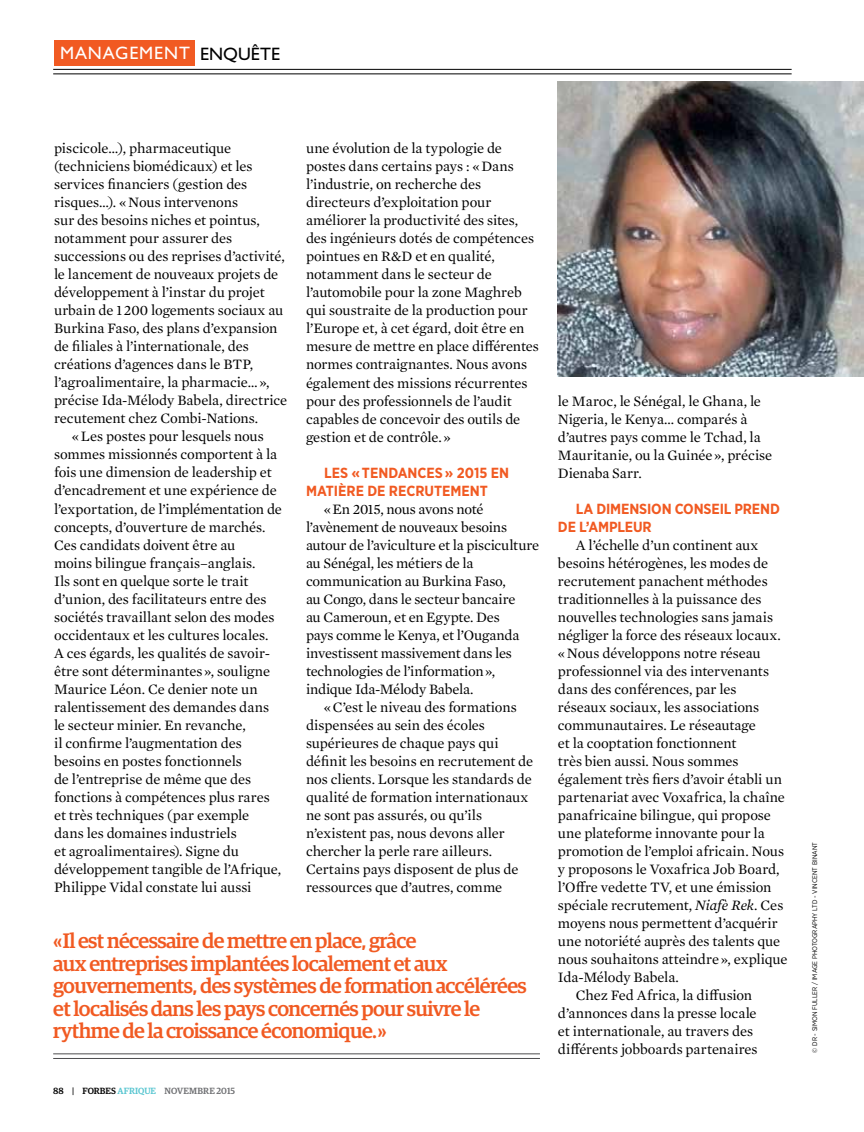
<style>
.page{position:relative;width:864px;height:1132px;background:#fff}
.page>*{position:absolute;margin:0;border:0;box-sizing:border-box;transform-origin:0 0}
.t1{font:500 21px/22.5px "Guardian Egyp";letter-spacing:-.03em;color:#f15a22}
.t2{font:18px "Gill Sans Std";letter-spacing:.05em;color:#fff}
.t3{font:14.7px/18px "Mercury Text G1";letter-spacing:-.01em;color:#000}
.t4{font:700 14.7px/18px "Gotham Narrow";letter-spacing:-.005em;color:#f15a22}
.t5{font:500 9px "Guardian Egyp";color:#6d6e71}
.t6{font:6.75px "Gotham Narrow";color:#000}
.s1{color:#000}
.s2{color:#56c5d0}
.s3{font-style:italic}
</style>
<div class="page">
<hr style="left:53px;top:69px;width:738px;height:1px;background:#000">
<hr style="left:53px;top:74px;width:738px;height:1px;background:#000">
<div style="left:54px;top:41px;width:140px;height:25px;background:#f15a22"></div>
<img style="left:557px;top:81px;width:306px;height:295px">
<hr style="left:53px;top:1052px;width:486px;height:1px;background:#4d4d4f">
<hr style="left:53px;top:1057px;width:486px;height:1px;background:#4d4d4f">
<p class="t2" style="left:60px;top:43px;width:221px">MANAGEMENT <span class="s1">ENQUÊTE</span></p>
<p class="t3" style="left:54px;top:138px;width:179px">piscicole…), pharmaceutique</p>
<p class="t3" style="left:54px;top:156px;width:200px">(techniciens biomédicaux) et les</p>
<p class="t3" style="left:54px;top:174px;width:195px">services financiers (gestion des</p>
<p class="t3" style="left:54px;top:192px;width:185px">risques…). « Nous intervenons</p>
<p class="t3" style="left:54px;top:210px;width:207px">sur des besoins niches et pointus,</p>
<p class="t3" style="left:54px;top:228px;width:180px">notamment pour assurer des</p>
<p class="t3" style="left:54px;top:246px;width:232px">successions ou des reprises d’activité,</p>
<p class="t3" style="left:54px;top:264px;width:226px">le lancement de nouveaux projets de</p>
<p class="t3" style="left:54px;top:282px;width:212px">développement à l’instar du projet</p>
<p class="t3" style="left:54px;top:300px;width:231px">urbain de 1 200 logements sociaux au</p>
<p class="t3" style="left:54px;top:318px;width:225px">Burkina Faso, des plans d’expansion</p>
<p class="t3" style="left:54px;top:336px;width:196px">de filiales à l’internationale, des</p>
<p class="t3" style="left:54px;top:354px;width:201px">créations d’agences dans le BTP,</p>
<p class="t3" style="left:54px;top:372px;width:217px">l’agroalimentaire, la pharmacie… »,</p>
<p class="t3" style="left:54px;top:390px;width:234px">précise Ida-Mélody Babela, directrice</p>
<p class="t3" style="left:54px;top:408px;width:206px">recutement chez Combi-Nations.</p>
<p class="t3" style="left:72px;top:426px;width:193px">« Les postes pour lesquels nous</p>
<p class="t3" style="left:54px;top:444px;width:224px">sommes missionnés comportent à la</p>
<p class="t3" style="left:54px;top:462px;width:219px">fois une dimension de leadership et</p>
<p class="t3" style="left:54px;top:480px;width:224px">d’encadrement et une expérience de</p>
<p class="t3" style="left:54px;top:498px;width:229px">l’exportation, de l’implémentation de</p>
<p class="t3" style="left:54px;top:516px;width:213px">concepts, d’ouverture de marchés.</p>
<p class="t3" style="left:54px;top:534px;width:183px">Ces candidats doivent être au</p>
<p class="t3" style="left:54px;top:552px;width:203px">moins bilingue français–anglais.</p>
<p class="t3" style="left:54px;top:570px;width:196px">Ils sont en quelque sorte le trait</p>
<p class="t3" style="left:54px;top:588px;width:214px">d’union, des facilitateurs entre des</p>
<p class="t3" style="left:54px;top:606px;width:222px">sociétés travaillant selon des modes</p>
<p class="t3" style="left:54px;top:624px;width:216px">occidentaux et les cultures locales.</p>
<p class="t3" style="left:54px;top:642px;width:217px">A ces égards, les qualités de savoir-</p>
<p class="t3" style="left:54px;top:660px;width:217px">être sont déterminantes », souligne</p>
<p class="t3" style="left:54px;top:678px;width:205px">Maurice Léon. Ce denier note un</p>
<p class="t3" style="left:54px;top:696px;width:216px">ralentissement des demandes dans</p>
<p class="t3" style="left:54px;top:714px;width:193px">le secteur minier. En revanche,</p>
<p class="t3" style="left:54px;top:732px;width:189px">il confirme l’augmentation des</p>
<p class="t3" style="left:54px;top:750px;width:189px">besoins en postes fonctionnels</p>
<p class="t3" style="left:54px;top:768px;width:198px">de l’entreprise de même que des</p>
<p class="t3" style="left:54px;top:786px;width:217px">fonctions à compétences plus rares</p>
<p class="t3" style="left:54px;top:804px;width:196px">et très techniques (par exemple</p>
<p class="t3" style="left:54px;top:822px;width:184px">dans les domaines industriels</p>
<p class="t3" style="left:54px;top:840px;width:186px">et agroalimentaires). Signe du</p>
<p class="t3" style="left:54px;top:858px;width:228px">développement tangible de l’Afrique,</p>
<p class="t3" style="left:54px;top:876px;width:199px">Philippe Vidal constate lui aussi</p>
<p class="t3" style="left:306px;top:138px;width:234px">une évolution de la typologie de postes dans certains pays : « Dans l’industrie, on recherche des directeurs d’exploitation pour améliorer la productivité des sites, des ingénieurs dotés de compétences pointues en R&amp;D et en qualité, notamment dans le secteur de l’automobile pour la zone Maghreb qui soustraite de la production pour l’Europe et, à cet égard, doit être en mesure de mettre en place différentes normes contraignantes. Nous avons également des missions récurrentes pour des professionnels de l’audit capables de concevoir des outils de gestion et de contrôle. »</p>
<p class="t4" style="left:306px;top:463px;width:204px;text-indent:18px">LES « TENDANCES » 2015 EN<br>MATIÈRE DE RECRUTEMENT</p>
<p class="t3" style="left:324px;top:499px;width:161px">« En 2015, nous avons noté</p>
<p class="t3" style="left:306px;top:517px;width:203px">l’avènement de nouveaux besoins</p>
<p class="t3" style="left:306px;top:535px;width:235px">autour de l’aviculture et la pisciculture</p>
<p class="t3" style="left:306px;top:553px;width:169px">au Sénégal, les métiers de la</p>
<p class="t3" style="left:306px;top:571px;width:201px">communication au Burkina Faso,</p>
<p class="t3" style="left:306px;top:589px;width:211px">au Congo, dans le secteur bancaire</p>
<p class="t3" style="left:306px;top:607px;width:195px">au Cameroun, et en Egypte. Des</p>
<p class="t3" style="left:306px;top:625px;width:215px">pays comme le Kenya, et l’Ouganda</p>
<p class="t3" style="left:306px;top:643px;width:207px">investissent massivement dans les</p>
<p class="t3" style="left:306px;top:661px;width:190px">technologies de l’information »,</p>
<p class="t3" style="left:306px;top:679px;width:169px">indique Ida-Mélody Babela.</p>
<p class="t3" style="left:324px;top:697px;width:194px">« C’est le niveau des formations</p>
<p class="t3" style="left:306px;top:715px;width:180px">dispensées au sein des écoles</p>
<p class="t3" style="left:306px;top:733px;width:194px">supérieures de chaque pays qui</p>
<p class="t3" style="left:306px;top:751px;width:228px">définit les besoins en recrutement de</p>
<p class="t3" style="left:306px;top:769px;width:227px">nos clients. Lorsque les standards de</p>
<p class="t3" style="left:306px;top:787px;width:224px">qualité de formation internationaux</p>
<p class="t3" style="left:306px;top:805px;width:177px">ne sont pas assurés, ou qu’ils</p>
<p class="t3" style="left:306px;top:823px;width:200px">n’existent pas, nous devons aller</p>
<p class="t3" style="left:306px;top:841px;width:187px">chercher la perle rare ailleurs.</p>
<p class="t3" style="left:306px;top:859px;width:214px">Certains pays disposent de plus de</p>
<p class="t3" style="left:306px;top:877px;width:198px">ressources que d’autres, comme</p>
<h1 class="t1" style="left:53px;top:927px;width:475px">« Il est nécessaire de mettre en place, grâce<br>aux entreprises implantées localement et aux gouvernements, des systèmes de formation accélérées et localisés dans les pays concernés pour suivre le rythme de la croissance économique. »</h1>
<p class="t5" style="left:53px;top:1084px;width:183px"><span class="s1">88 | FORBES</span> <span class="s2">AFRIQUE</span> NOVEMBRE 2015</p>
<p class="t3" style="left:557px;top:391px;width:216px">le Maroc, le Sénégal, le Ghana, le<br>Nigeria, le Kenya... comparés à d’autres pays comme le Tchad, la<br>Mauritanie, ou la Guinée », précise<br>Dienaba Sarr.</p>
<p class="t4" style="left:557px;top:499px;width:223px;text-indent:18px">LA DIMENSION CONSEIL PREND<br>DE L’AMPLEUR</p>
<p class="t3" style="left:575px;top:535px;width:184px">A l’échelle d’un continent aux</p>
<p class="t3" style="left:557px;top:553px;width:212px">besoins hétérogènes, les modes de</p>
<p class="t3" style="left:557px;top:571px;width:211px">recrutement panachent méthodes</p>
<p class="t3" style="left:557px;top:589px;width:205px">traditionnelles à la puissance des</p>
<p class="t3" style="left:557px;top:607px;width:216px">nouvelles technologies sans jamais</p>
<p class="t3" style="left:557px;top:625px;width:224px">négliger la force des réseaux locaux.</p>
<p class="t3" style="left:557px;top:643px;width:204px">« Nous développons notre réseau</p>
<p class="t3" style="left:557px;top:661px;width:212px">professionnel via des intervenants</p>
<p class="t3" style="left:557px;top:679px;width:180px">dans des conférences, par les</p>
<p class="t3" style="left:557px;top:697px;width:203px">réseaux sociaux, les associations</p>
<p class="t3" style="left:557px;top:715px;width:199px">communautaires. Le réseautage</p>
<p class="t3" style="left:557px;top:733px;width:180px">et la cooptation fonctionnent</p>
<p class="t3" style="left:557px;top:751px;width:182px">très bien aussi. Nous sommes</p>
<p class="t3" style="left:557px;top:769px;width:225px">également très fiers d’avoir établi un</p>
<p class="t3" style="left:557px;top:787px;width:228px">partenariat avec Voxafrica, la chaîne</p>
<p class="t3" style="left:557px;top:805px;width:214px">panafricaine bilingue, qui propose</p>
<p class="t3" style="left:557px;top:823px;width:208px">une plateforme innovante pour la</p>
<p class="t3" style="left:557px;top:841px;width:228px">promotion de l’emploi africain. Nous</p>
<p class="t3" style="left:557px;top:859px;width:223px">y proposons le Voxafrica Job Board,</p>
<p class="t3" style="left:557px;top:877px;width:215px">l’Offre vedette TV, et une émission</p>
<p class="t3" style="left:557px;top:895px;width:227px">spéciale recrutement, <span class="s3">Niafè Rek</span>. Ces</p>
<p class="t3" style="left:557px;top:913px;width:221px">moyens nous permettent d’acquérir</p>
<p class="t3" style="left:557px;top:931px;width:224px">une notoriété auprès des talents que</p>
<p class="t3" style="left:557px;top:949px;width:231px">nous souhaitons atteindre », explique</p>
<p class="t3" style="left:557px;top:967px;width:122px">Ida-Mélody Babela.</p>
<p class="t3" style="left:575px;top:985px;width:178px">Chez Fed Africa, la diffusion</p>
<p class="t3" style="left:557px;top:1003px;width:200px">d’annonces dans la presse locale</p>
<p class="t3" style="left:557px;top:1021px;width:196px">et internationale, au travers des</p>
<p class="t3" style="left:557px;top:1039px;width:201px">différents jobboards partenaires</p>
<p class="t6" style="left:810px;top:1052px;width:212px;rotate:-90deg">© DR - SIMON FULLER / IMAGE PHOTOGRAPHY LTD - VINCENT BINANT</p>
</div>
